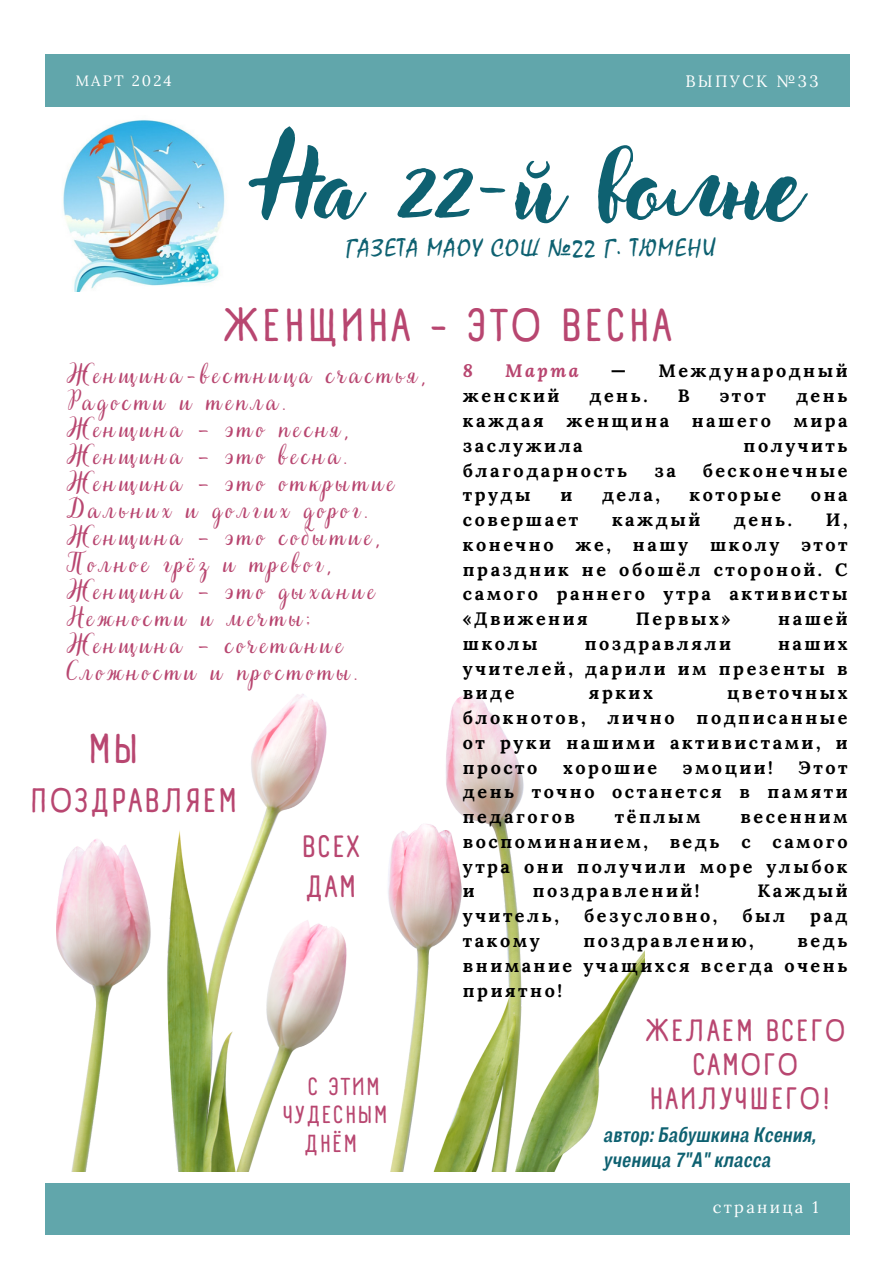
<style>
.page{position:relative;width:894px;height:1264px;background:#fff}
.page>*{position:absolute;margin:0;border:0;box-sizing:border-box;transform-origin:0 0}
.t1{font:97.5px "Adlery Pro Swash";color:#0e6171}
.t2{font:700 45px "A Day Without Sun Text";letter-spacing:.08em;color:#b84670}
.t3{font:700 40.5px "A Day Without Sun Text";color:#b84670}
.t4{font:700 33px "A Day Without Sun Text";letter-spacing:.08em;color:#b84670}
.t5{font:700 30px/33.8px "A Day Without Sun Text";letter-spacing:.08em;color:#b84670}
.t6{font:25.5px/27px "Very Berry Pro";letter-spacing:.14em;color:#b84670}
.t7{font:700 24px "A Day Without Sun Text";letter-spacing:.08em;color:#b84670}
.t8{font:21.6px "UKIJ Diwani Yantu";letter-spacing:.08em;color:#0e6171}
.t9{font:italic 700 21px "Body Grotesque Slim";letter-spacing:.02em;color:#0e6171}
.t10{font:700 18px/24.8px "Lora";letter-spacing:.14em;color:#000;text-align:justify}
.t11{font:italic 700 18px "Lora";letter-spacing:.14em;color:#b84670}
.t12{font:16.5px "Lora";letter-spacing:.14em;color:#fff}
.t13{font:15px "Lora";letter-spacing:.14em;color:#fff}
</style>
<div class="page">
<div style="left:45px;top:54px;width:804px;height:52px;background:#61a6ab"></div>
<img style="left:63px;top:120px;width:162px;height:171px">
<div style="left:45px;top:1183px;width:804px;height:51px;background:#61a6ab"></div>
<img style="left:57px;top:694px;width:587px;height:476px">
<p class="t13" style="left:75px;top:70px;width:98px">МАРТ 2024</p>
<p class="t12" style="left:685px;top:70px;width:135px">ВЫПУСК №33</p>
<h1 class="t1" style="left:260px;top:138px;width:542px">На 22-й волне</h1>
<h6 class="t8" style="left:346px;top:235px;width:371px">ГАЗЕТА МАОУ СОШ №22 Г. ТЮМЕНИ</h6>
<h2 class="t2" style="left:224px;top:298px;width:449px">ЖЕНЩИНА - ЭТО ВЕСНА</h2>
<h2 class="t6" style="left:67px;top:362px;width:360px">Женщина-вестница счастья,<br>Радости и тепла.<br>Женщина – это песня,<br>Женщина – это весна.<br>Женщина – это открытие<br>Дальних и долгих дорог.<br>Женщина – это событие,<br>Полное грёз и тревог,<br>Женщина – это дыхание<br>Нежности и мечты;<br>Женщина – сочетание<br>Сложности и простоты.</h2>
<h3 class="t11" style="left:463px;top:359px;width:12px">8</h3>
<h3 class="t11" style="left:505px;top:359px;width:75px">Марта</h3>
<h3 class="t10" style="left:610px;top:358px;width:238px">— Международный</h3>
<h3 class="t10" style="left:463px;top:383px;width:98px">женский</h3>
<h3 class="t10" style="left:589px;top:383px;width:60px">день.</h3>
<h3 class="t10" style="left:677px;top:383px;width:13px">В</h3>
<h3 class="t10" style="left:719px;top:383px;width:48px">этот</h3>
<h3 class="t10" style="left:795px;top:383px;width:53px">день</h3>
<h3 class="t10" style="left:463px;top:408px;width:82px">каждая</h3>
<h3 class="t10" style="left:566px;top:408px;width:104px">женщина</h3>
<h3 class="t10" style="left:691px;top:408px;width:81px">нашего</h3>
<h3 class="t10" style="left:793px;top:408px;width:56px">мира</h3>
<h3 class="t10" style="left:463px;top:433px;width:121px">заслужила</h3>
<h3 class="t10" style="left:743px;top:433px;width:105px">получить</h3>
<h3 class="t10" style="left:463px;top:457px;width:166px">благодарность</h3>
<h3 class="t10" style="left:654px;top:457px;width:23px">за</h3>
<h3 class="t10" style="left:702px;top:457px;width:146px">бесконечные</h3>
<h3 class="t10" style="left:463px;top:482px;width:69px">труды</h3>
<h3 class="t10" style="left:560px;top:482px;width:13px">и</h3>
<h3 class="t10" style="left:601px;top:482px;width:59px">дела,</h3>
<h3 class="t10" style="left:689px;top:482px;width:93px">которые</h3>
<h3 class="t10" style="left:810px;top:482px;width:38px">она</h3>
<h3 class="t10" style="left:463px;top:507px;width:117px">совершает</h3>
<h3 class="t10" style="left:612px;top:507px;width:90px">каждый</h3>
<h3 class="t10" style="left:733px;top:507px;width:60px">день.</h3>
<h3 class="t10" style="left:463px;top:507px;width:386px;text-indent:363px">И, конечно же, нашу школу этот праздник не обошёл стороной. С самого раннего утра активисты «Движения</h3>
<h3 class="t10" style="left:635px;top:606px;width:96px">Первых»</h3>
<h3 class="t10" style="left:778px;top:606px;width:71px">нашей</h3>
<h3 class="t10" style="left:463px;top:631px;width:76px">школы</h3>
<h3 class="t10" style="left:584px;top:631px;width:148px">поздравляли</h3>
<h3 class="t10" style="left:463px;top:631px;width:386px;text-indent:315px">наших учителей, дарили им презенты в виде</h3>
<h3 class="t10" style="left:463px;top:680px;width:386px;text-indent:264px">цветочных блокнотов, лично подписанные от руки нашими активистами, и просто</h3>
<h3 class="t10" style="left:588px;top:680px;width:65px">ярких</h3>
<h3 class="t3" style="left:89px;top:724px;width:51px">МЫ</h3>
<h3 class="t4" style="left:31px;top:780px;width:208px">ПОЗДРАВЛЯЕМ</h3>
<h3 class="t10" style="left:463px;top:754px;width:386px;text-indent:335px">Этот день точно останется в памяти педагогов</h3>
<h3 class="t10" style="left:563px;top:754px;width:95px">хорошие</h3>
<h3 class="t10" style="left:682px;top:754px;width:92px">эмоции!</h3>
<h3 class="t10" style="left:614px;top:804px;width:87px">тёплым</h3>
<h3 class="t10" style="left:463px;top:804px;width:386px;text-indent:277px">весенним воспоминанием, ведь с самого утра они получили море улыбок и</h3>
<p class="t5" style="left:302px;top:826px;width:58px;line-height:40.5px">ВСЕХ<br>ДАМ</p>
<h3 class="t10" style="left:532px;top:878px;width:168px">поздравлений!</h3>
<h3 class="t10" style="left:757px;top:878px;width:92px">Каждый</h3>
<h3 class="t10" style="left:463px;top:903px;width:98px">учитель,</h3>
<h3 class="t10" style="left:584px;top:903px;width:135px">безусловно,</h3>
<h3 class="t10" style="left:742px;top:903px;width:44px">был</h3>
<h3 class="t10" style="left:810px;top:903px;width:39px">рад</h3>
<h3 class="t10" style="left:463px;top:928px;width:78px">такому</h3>
<h3 class="t10" style="left:583px;top:928px;width:172px">поздравлению,</h3>
<h3 class="t10" style="left:463px;top:928px;width:386px;text-indent:334px">ведь внимание учащихся всегда очень приятно!</h3>
<h4 class="t7" style="left:308px;top:1072px;width:73px">С ЭТИМ</h4>
<h4 class="t7" style="left:283px;top:1100px;width:106px">ЧУДЕСНЫМ</h4>
<h4 class="t7" style="left:304px;top:1128px;width:54px">ДНЁМ</h4>
<p class="t5" style="left:645px;top:1014px;width:201px;text-align:center">ЖЕЛАЕМ ВСЕГО<br>САМОГО<br>НАИЛУЧШЕГО!</p>
<h5 class="t9" style="left:603px;top:1122px;width:214px">автор: Бабушкина Ксения,</h5>
<p class="t9" style="left:603px;top:1147px;width:169px">ученица 7"А" класса</p>
<p class="t12" style="left:712px;top:1196px;width:107px">страница 1</p>
</div>
